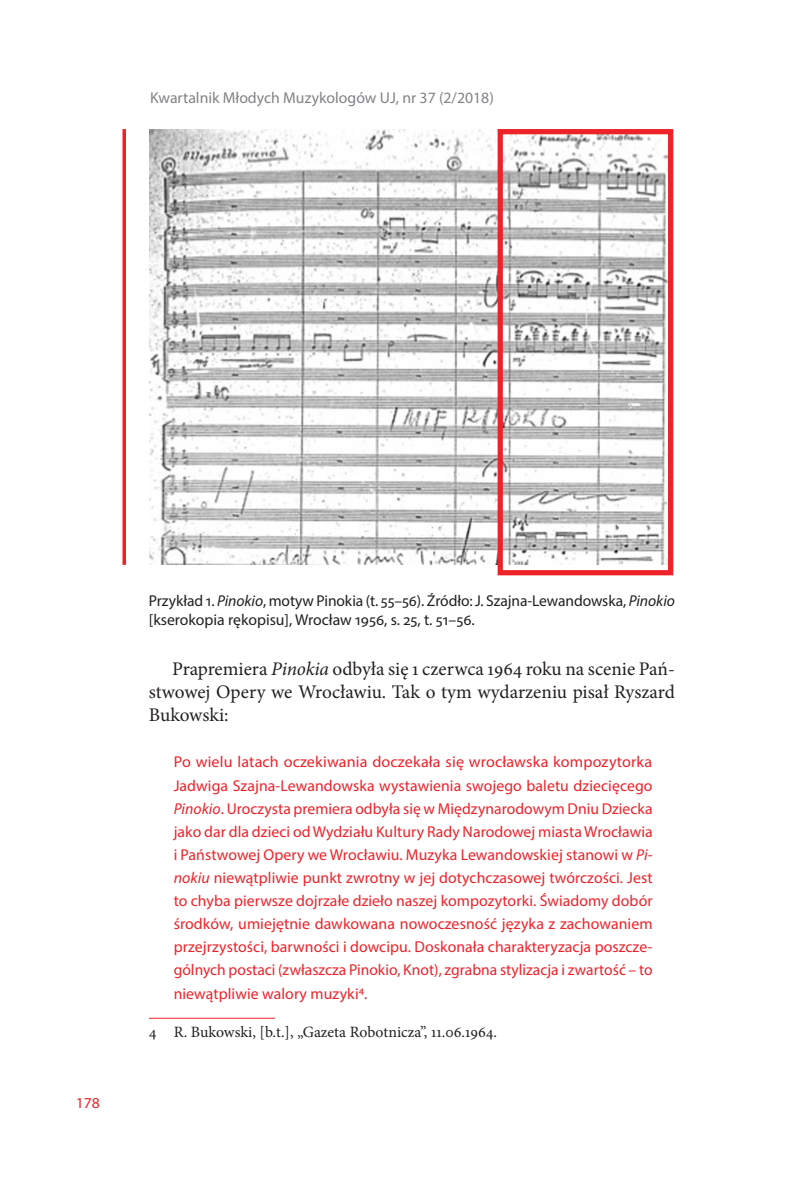
<style>
.page{position:relative;width:794px;height:1191px;background:#fff}
.page>*{position:absolute;margin:0;border:0;box-sizing:border-box;transform-origin:0 0}
.tekst_podstawowy{font:19.25px/23.1px "Minion Pro";letter-spacing:-.01em;color:#231f20;text-align:justify}
.cytat{font:15.75px/23.1px "Myriad Pro";letter-spacing:.005em;color:#ee2229;text-align:justify}
.Podpisy_do_ilustracj{font:15.75px/19.6px "Myriad Pro";letter-spacing:-.005em;color:#231f20}
.footnote{font:15.75px "Minion Pro";color:#231f20}
.t1{font:15.75px "Myriad Pro";color:#808285}
.t2{font:15.22px "Myriad Pro";color:#ee2229;scale:1.04 1}
.s1{font-style:italic}
</style>
<div class="page">
<svg style="left:122px;top:129px;width:4px;height:436px;background:#f03d43"></svg>
<img style="left:149px;top:129px;width:518px;height:436px">
<hr style="left:149px;top:1017px;width:126px;height:1px;background:#ee2229">
<div style="left:497px;top:129px;width:176px;height:446px;border:5px solid #ee2229"></div>
<p class="t1" style="left:150px;top:88px;width:345px">Kwartalnik Młodych Muzykologów UJ, nr 37 (2/2018)</p>
<p class="t2" style="left:76px;top:1093px;width:25px">178</p>
<p class="Podpisy_do_ilustracj" style="left:149px;top:590px;width:527px">Przykład 1. <span class="s1">Pinokio</span>, motyw Pinokia (t. 55–56). Źródło: J. Szajna-Lewandowska, <span class="s1">Pinokio </span>[kserokopia rękopisu], Wrocław 1956, s. 25, t. 51–56.</p>
<p class="tekst_podstawowy" style="left:149px;top:657px;width:527px;text-indent:23px">Prapremiera <span class="s1">Pinokia</span> odbyła się 1 czerwca 1964 roku na scenie Pań&shy;stwowej Opery we Wrocławiu. Tak o tym wydarzeniu pisał Ryszard Bukowski:</p>
<p class="cytat" style="left:174px;top:750px;width:480px">Po wielu latach oczekiwania doczekała się wrocławska kompozytorka Jadwiga Szajna-Lewandowska wystawienia swojego baletu dziecięcego <span class="s1">Pinokio</span>. Uroczysta premiera odbyła się w Międzynarodowym Dniu Dziecka jako dar dla dzieci od Wydziału Kultury Rady Narodowej miasta Wrocławia i Państwowej Opery we Wrocławiu. Muzyka Lewandowskiej stanowi w <span class="s1">Pi&shy;nokiu</span> niewątpliwie punkt zwrotny w jej dotychczasowej twórczości. Jest to chyba pierwsze dojrzałe dzieło naszej kompozytorki. Świadomy dobór środków, umiejętnie dawkowana nowoczesność języka z zachowaniem przejrzystości, barwności i dowcipu. Doskonała charakteryzacja poszcze&shy;gólnych postaci (zwłaszcza Pinokio, Knot), zgrabna stylizacja i zwartość – to niewątpliwie walory muzyki4.</p>
<p class="footnote" style="left:149px;top:1021px;width:350px">4 R. Bukowski, [b.t.], „Gazeta Robotnicza”, 11.06.1964.</p>
</div>
